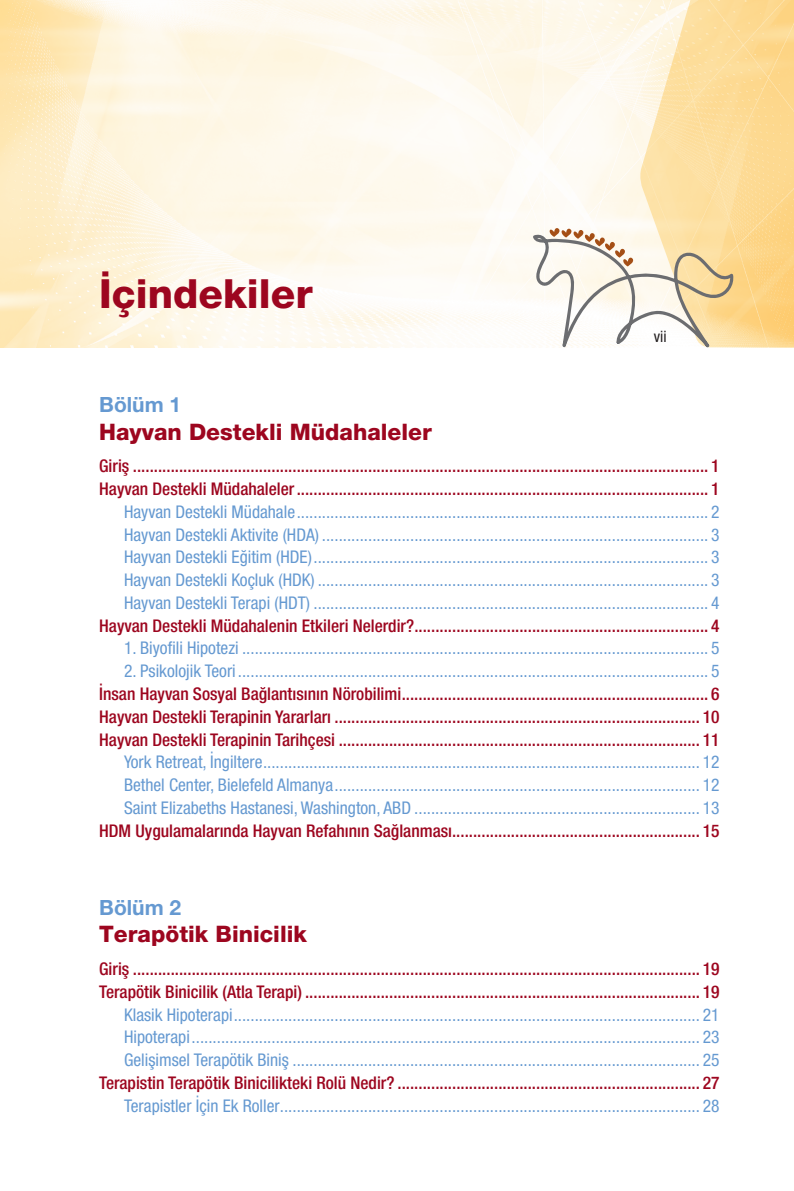
<style>
.page{position:relative;width:794px;height:1191px;background:#fff}
.page>*{position:absolute;margin:0;border:0;box-sizing:border-box;transform-origin:0 0}
.t1{font:800 40.25px "Helvetica Neu";color:#9d061f}
.t2{font:800 22.75px "Helvetica Neu";color:#9d061f}
.t3{font:700 21px "Helvetica Neu";color:#6599d1}
.t4{font:17.5px/22.8px "Helvetica 57 Cn";color:#6599d1;text-align:justify}
.t5{font:17.5px/22.8px "Helvetica 67 Med Cn";color:#9d061f}
.t6{font:15.75px "Helvetica 57 Cn";color:#231f20}
</style>
<div class="page">
<img style="left:0;top:0;width:794px;height:347px">
<svg style="left:533px;top:226px;width:201px;height:122px"></svg>
<img style="left:0;top:0;width:1px;height:114px">
<h1 class="t1" style="left:99px;top:269px;width:215px">İçindekiler</h1>
<p class="t6" style="left:653px;top:328px;width:14px">vii</p>
<p class="t3" style="left:99px;top:391px;width:84px">Bölüm 1</p>
<h2 class="t2" style="left:99px;top:418px;width:334px">Hayvan Destekli Müdahaleler</h2>
<p class="t5" style="left:99px;top:454px;width:622px">Giriş ......................................................................................................................................... 1<br>Hayvan Destekli Müdahaleler.................................................................................................. 1</p>
<p class="t4" style="left:124px;top:500px;width:597px">Hayvan Destekli Müdahale.................................................................................................. 2<br>Hayvan Destekli Aktivite (HDA) ............................................................................................ 3<br>Hayvan Destekli Eğitim (HDE).............................................................................................. 3<br>Hayvan Destekli Koçluk (HDK) ............................................................................................. 3<br>Hayvan Destekli Terapi (HDT) .............................................................................................. 4</p>
<p class="t5" style="left:99px;top:614px;width:622px">Hayvan Destekli Müdahalenin Etkileri Nelerdir?...................................................................... 4</p>
<p class="t4" style="left:124px;top:636px;width:597px">1. Biyofili Hipotezi ............................................................................................................... 5</p>
<p class="t4" style="left:124px;top:659px;width:597px">2. Psikolojik Teori................................................................................................................ 5</p>
<p class="t5" style="left:99px;top:682px;width:622px;text-align:justify">İnsan Hayvan Sosyal Bağlantısının Nörobilimi......................................................................... 6<br>Hayvan Destekli Terapinin Yararları ....................................................................................... 10<br>Hayvan Destekli Terapinin Tarihçesi ...................................................................................... 11</p>
<p class="t4" style="left:124px;top:750px;width:597px">York Retreat, İngiltere........................................................................................................ 12<br>Bethel Center, Bielefeld Almanya....................................................................................... 12<br>Saint Elizabeths Hastanesi, Washington, ABD .................................................................... 13</p>
<p class="t5" style="left:99px;top:818px;width:622px">HDM Uygulamalarında Hayvan Refahının Sağlanması........................................................... 15</p>
<p class="t3" style="left:99px;top:894px;width:84px">Bölüm 2</p>
<h2 class="t2" style="left:99px;top:920px;width:209px">Terapötik Binicilik</h2>
<p class="t5" style="left:99px;top:957px;width:622px">Giriş ....................................................................................................................................... 19<br>Terapötik Binicilik (Atla Terapi) .............................................................................................. 19</p>
<p class="t4" style="left:124px;top:1003px;width:597px">Klasik Hipoterapi............................................................................................................... 21<br>Hipoterapi......................................................................................................................... 23<br>Gelişimsel Terapötik Biniş ................................................................................................. 25</p>
<p class="t5" style="left:99px;top:1071px;width:622px">Terapistin Terapötik Binicilikteki Rolü Nedir? ........................................................................ 27</p>
<p class="t4" style="left:124px;top:1094px;width:597px">Terapistler İçin Ek Roller.................................................................................................... 28</p>
</div>
